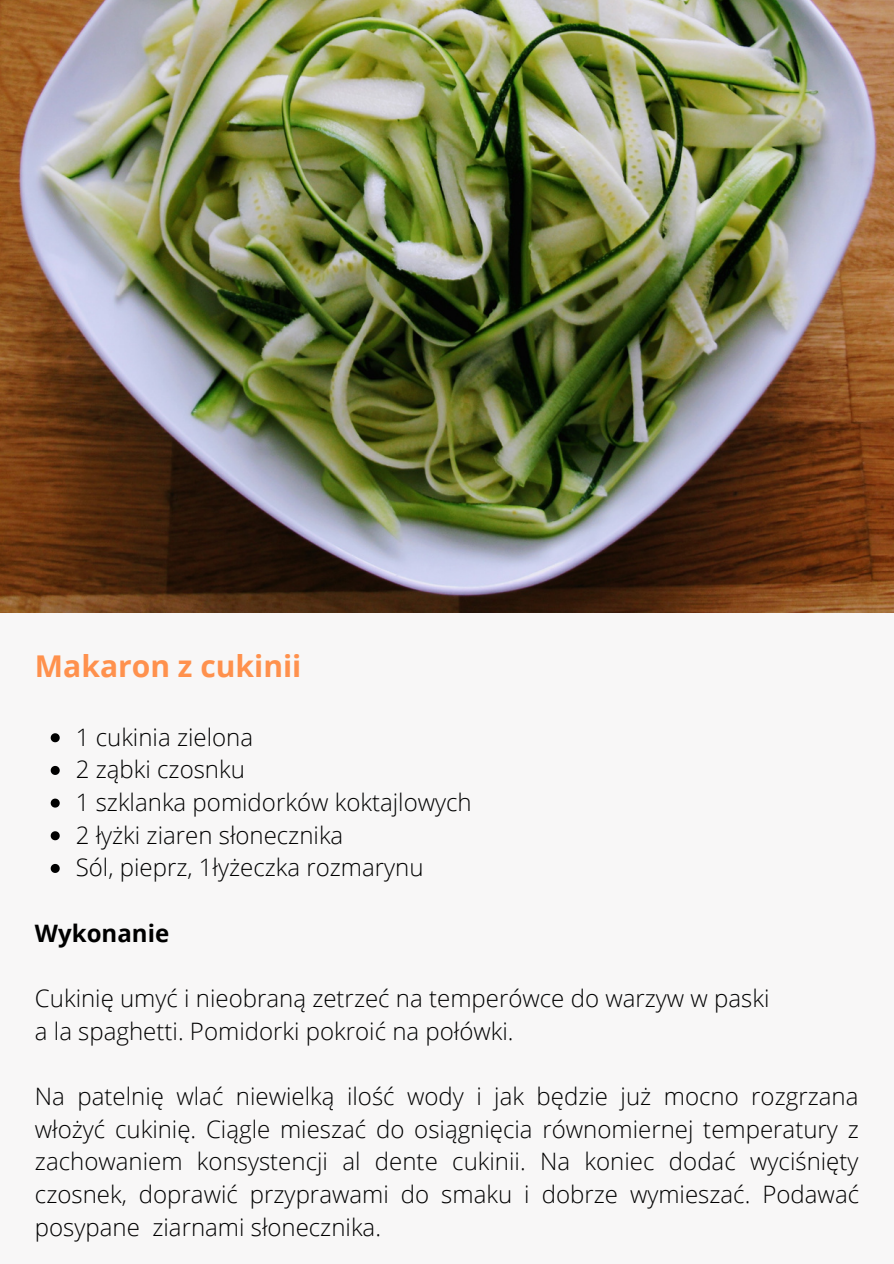
<style>
.page{position:relative;width:894px;height:1264px;background:#fff}
.page>*{position:absolute;margin:0;border:0;box-sizing:border-box;transform-origin:0 0}
.t1{font:700 30px "Open Sans";color:#ff914d}
.t2{font:300 24px/32.7px "Open Sans";color:#000}
.t3{font:700 24px "Open Sans";color:#000}
</style>
<div class="page">
<div style="left:0;top:0;width:893px;height:1263px;background:#f8f7f7"></div>
<img style="left:0;top:0;width:893px;height:612px">
<svg style="left:51px;top:733px;width:9px;height:9px"></svg>
<svg style="left:51px;top:766px;width:9px;height:9px"></svg>
<svg style="left:51px;top:798px;width:9px;height:9px"></svg>
<svg style="left:51px;top:831px;width:9px;height:9px"></svg>
<svg style="left:51px;top:864px;width:9px;height:9px"></svg>
<p class="t1" style="left:35px;top:645px;width:268px">Makaron z cukinii</p>
<p class="t2" style="left:76px;top:720px;width:397px">1 cukinia zielona<br>2 ząbki czosnku<br>1 szklanka pomidorków koktajlowych<br>2 łyżki ziaren słonecznika<br>Sól, pieprz, 1łyżeczka rozmarynu</p>
<p class="t3" style="left:35px;top:916px;width:136px">Wykonanie</p>
<p class="t2" style="left:35px;top:981px;width:735px">Cukinię umyć i nieobraną zetrzeć na temperówce do warzyw w paski a la spaghetti. Pomidorki pokroić na połówki.</p>
<p class="t2" style="left:35px;top:1079px;width:825px;text-align:justify">Na patelnię wlać niewielką ilość wody i jak będzie już mocno rozgrzana włożyć cukinię. Ciągle mieszać do osiągnięcia równomiernej temperatury z zachowaniem konsystencji al dente cukinii. Na koniec dodać wyciśnięty czosnek, doprawić przyprawami do smaku i dobrze wymieszać. Podawać posypane ziarnami słonecznika.</p>
</div>
